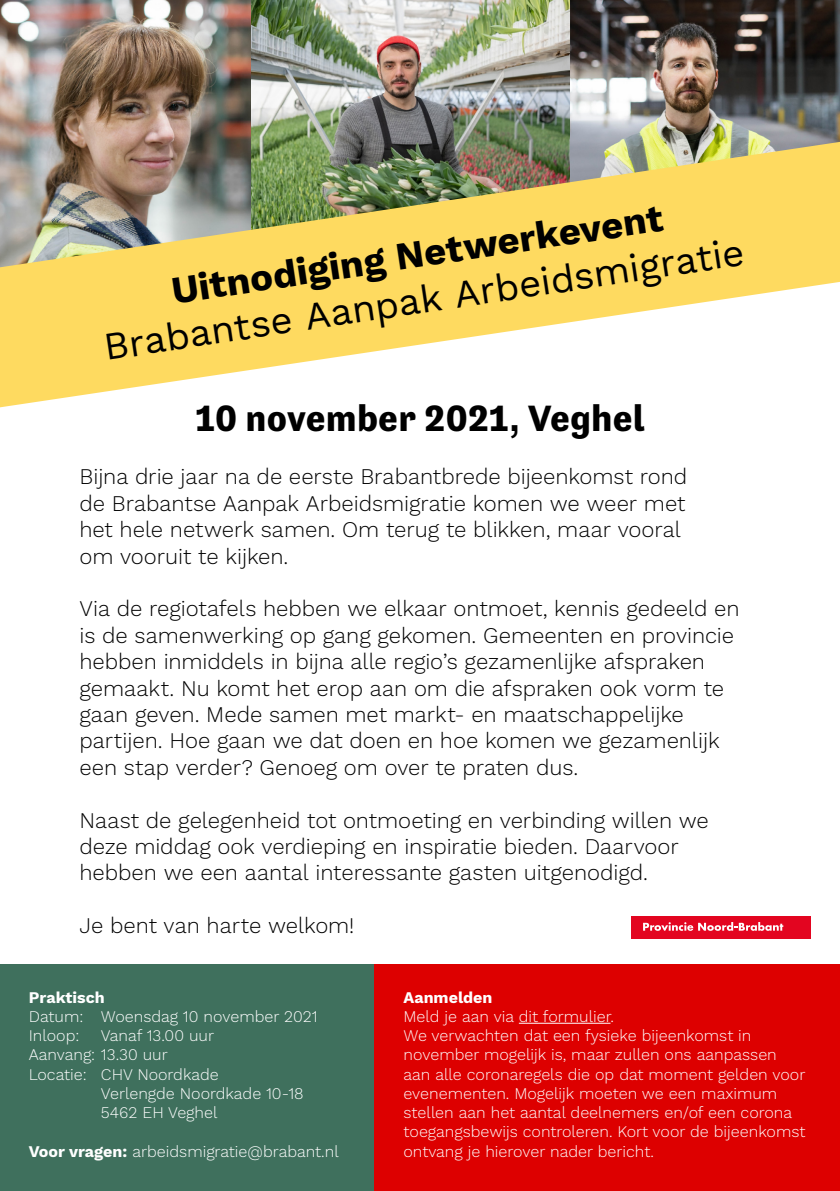
<style>
.page{position:relative;width:840px;height:1191px;background:#fff}
.page>*{position:absolute;margin:0;border:0;box-sizing:border-box;transform-origin:0 0}
.t1{font:38.2px "Work Sans";color:#000}
.t2{font:700 38.2px "Work Sans";color:#000}
.t3{font:700 37.6px "Tenso";letter-spacing:.02em;color:#000}
.t4{font:300 22px/26.4px "Work Sans";letter-spacing:-.005em;color:#000}
.t5{font:300 16px/19.2px "Work Sans";color:#fff}
.t6{font:700 16px "Work Sans";color:#fff}
.s1{font-weight:700}
</style>
<div class="page">
<img style="left:568px;top:0;width:270px;height:142px">
<img style="left:0;top:0;width:252px;height:142px">
<img style="left:252px;top:0;width:316px;height:142px">
<img style="left:0;top:142px;width:839px;height:265px">
<div style="left:631px;top:916px;width:179px;height:22px;background:#e30520"></div>
<svg style="left:643px;top:922px;width:139px;height:9px"></svg>
<div style="left:0;top:964px;width:374px;height:227px;background:#3f705d"></div>
<div style="left:374px;top:964px;width:465px;height:227px;background:#d00"></div>
<hr style="left:518px;top:1022px;width:92px;height:1px;background:#fff">
<h1 class="t2" style="left:168px;top:267px;width:497px;rotate:-8deg">Uitnodiging Netwerkevent</h1>
<h1 class="t1" style="left:101px;top:322px;width:648px;rotate:-8deg">Brabantse Aanpak Arbeidsmigratie</h1>
<h2 class="t3" style="left:195px;top:397px;width:450px">10 november 2021, Veghel</h2>
<p class="t4" style="left:79px;top:464px;width:609px">Bijna drie jaar na de eerste Brabantbrede bijeenkomst rond de Brabantse Aanpak Arbeidsmigratie komen we weer met het hele netwerk samen. Om terug te blikken, maar vooral om vooruit te kijken.</p>
<p class="t4" style="left:79px;top:596px;width:661px">Via de regiotafels hebben we elkaar ontmoet, kennis gedeeld en is de samenwerking op gang gekomen. Gemeenten en provincie hebben inmiddels in bijna alle regio’s gezamenlijke afspraken gemaakt. Nu komt het erop aan om die afspraken ook vorm te gaan geven. Mede samen met markt- en maatschappelijke partijen. Hoe gaan we dat doen en hoe komen we gezamenlijk een stap verder? Genoeg om over te praten dus.</p>
<p class="t4" style="left:79px;top:808px;width:630px">Naast de gelegenheid tot ontmoeting en verbinding willen we deze middag ook verdieping en inspiratie bieden. Daarvoor hebben we een aantal interessante gasten uitgenodigd.</p>
<p class="t4" style="left:79px;top:913px;width:276px">Je bent van harte welkom!</p>
<p class="t6" style="left:29px;top:988px;width:77px">Praktisch</p>
<p class="t5" style="left:29px;top:1007px;width:290px">Datum: Woensdag 10 november 2021<br>Inloop:</p>
<p class="t5" style="left:101px;top:1026px;width:115px">Vanaf 13.00 uur</p>
<p class="t5" style="left:29px;top:1046px;width:140px">Aanvang: 13.30 uur</p>
<p class="t5" style="left:29px;top:1065px;width:191px">Locatie: CHV Noordkade</p>
<p class="t5" style="left:101px;top:1084px;width:204px">Verlengde Noordkade 10-18</p>
<p class="t5" style="left:101px;top:1103px;width:118px">5462 EH Veghel</p>
<p class="t5" style="left:29px;top:1142px;width:311px"><span class="s1">Voor vragen:</span> arbeidsmigratie@brabant.nl</p>
<p class="t6" style="left:403px;top:988px;width:90px">Aanmelden</p>
<p class="t5" style="left:403px;top:1007px;width:403px">Meld je aan via dit formulier.<br>We verwachten dat een fysieke bijeenkomst in november mogelijk is, maar zullen ons aanpassen aan alle coronaregels die op dat moment gelden voor evenementen. Mogelijk moeten we een maximum stellen aan het aantal deelnemers en/of een corona toegangsbewijs controleren. Kort voor de bijeenkomst ontvang je hierover nader bericht.</p>
</div>
